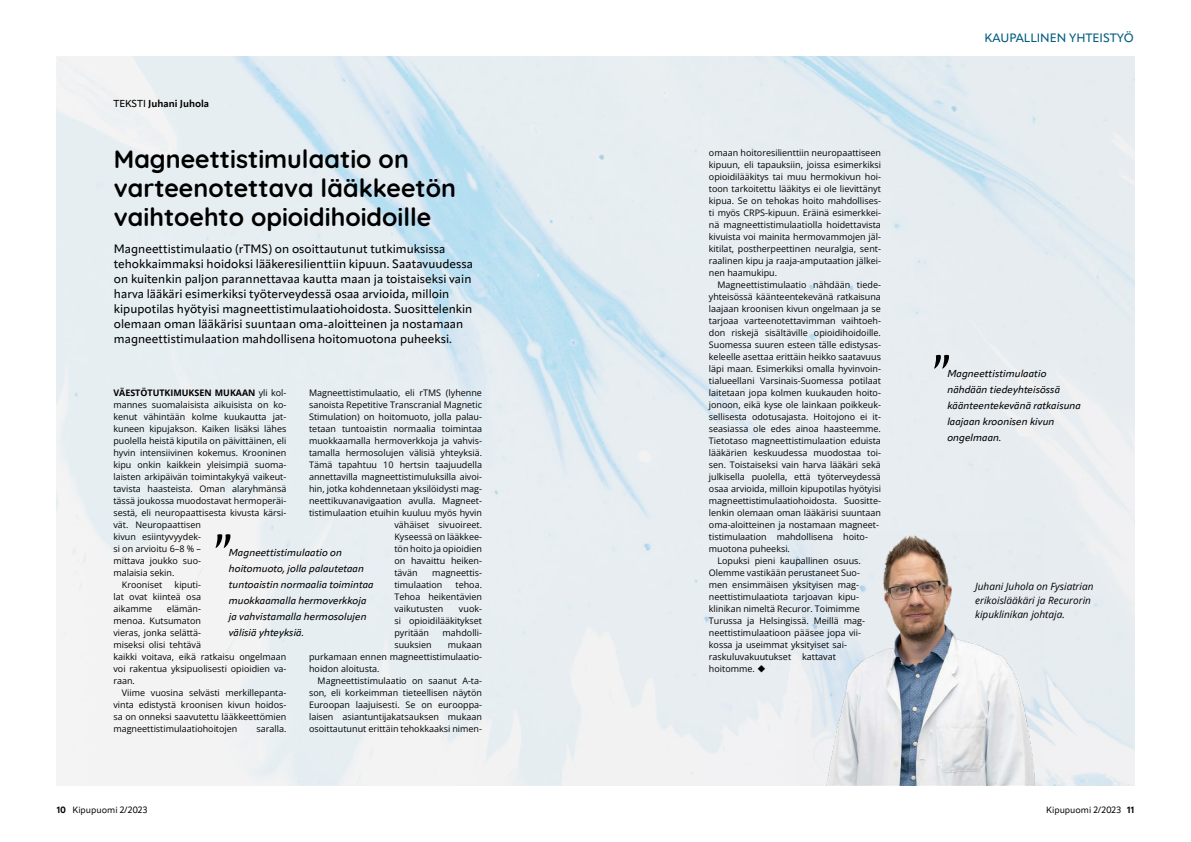
<style>
.page{position:relative;width:1191px;height:842px;background:#fff}
.page>*{position:absolute;margin:0;border:0;box-sizing:border-box;transform-origin:0 0}
.t1{font:52px "Fertigo Pro Script";color:#000}
.t2{font:700 25px/29px "Quicksand";color:#000}
.t3{font:500 12px/15px "Apparat";color:#000}
.t4{font:500 12px "Apparat";color:#005d82}
.t5{font:italic 500 10px/16px "Apparat";color:#000}
.t6{font:italic 10px/14px "Open Sans";color:#000}
.t7{font:700 10px "Apparat";color:#000}
.t8{font:9px/12px "Open Sans";color:#000;text-align:justify}
.t9{font:9px "Apparat";color:#000}
.t10{font:700 9px "Open Sans";color:#000}
.s1{font-weight:500}
.s2{font-weight:400}
.s3{font-weight:700}
</style>
<div class="page">
<img style="left:57px;top:57px;width:1077px;height:728px">
<img style="left:797px;top:532px;width:245px;height:253px">
<p class="t7" style="left:113px;top:97px;width:97px"><span class="s1">TEKSTI</span> Juhani Juhola</p>
<h2 class="t2" style="left:114px;top:143px;width:344px">Magneettistimulaatio on varteenotettava lääkkeetön vaihtoehto opioidihoidoille</h2>
<p class="t3" style="left:114px;top:241px;width:361px">Magneettistimulaatio (rTMS) on osoittautunut tutkimuksissa tehokkaimmaksi hoidoksi lääkeresilienttiin kipuun. Saatavuudessa on kuitenkin paljon parannettavaa kautta maan ja toistaiseksi vain harva lääkäri esimerkiksi työterveydessä osaa arvioida, milloin kipupotilas hyötyisi magneettistimulaatiohoidosta. Suosittelenkin olemaan oman lääkärisi suuntaan oma-aloitteinen ja nostamaan magneettistimulaation mahdollisena hoitomuotona puheeksi.</p>
<p class="t10" style="left:113px;top:386px;width:174px">VÄESTÖTUTKIMUKSEN MUKAAN <span class="s2">yli kol-</span></p>
<p class="t8" style="left:113px;top:399px;width:174px">mannes suomalaisista aikuisista on ko-</p>
<p class="t8" style="left:113px;top:411px;width:174px">kenut vähintään kolme kuukautta jat-</p>
<p class="t8" style="left:113px;top:422px;width:174px">kuneen kipujakson. Kaiken lisäksi lähes</p>
<p class="t8" style="left:113px;top:434px;width:174px">puolella heistä kiputila on päivittäinen, eli</p>
<p class="t8" style="left:113px;top:446px;width:174px">hyvin intensiivinen kokemus. Krooninen</p>
<p class="t8" style="left:113px;top:458px;width:174px">kipu onkin kaikkein yleisimpiä suoma-</p>
<p class="t8" style="left:113px;top:470px;width:174px">laisten arkipäivän toimintakykyä vaikeut-</p>
<p class="t8" style="left:113px;top:482px;width:174px">tavista haasteista. Oman alaryhmänsä</p>
<p class="t8" style="left:113px;top:494px;width:174px">tässä joukossa muodostavat hermoperäi-</p>
<p class="t8" style="left:113px;top:506px;width:174px">sestä, eli neuropaattisesta kivusta kärsi-</p>
<p class="t8" style="left:113px;top:518px;width:89px">vät. Neuropaattisen</p>
<p class="t8" style="left:113px;top:530px;width:89px">kivun esiintyvyydek-</p>
<p class="t8" style="left:113px;top:542px;width:89px">si on arvioitu 6–8 % –</p>
<p class="t8" style="left:113px;top:554px;width:89px">mittava joukko suo-</p>
<p class="t8" style="left:113px;top:566px;width:63px">malaisia sekin.</p>
<p class="t8" style="left:122px;top:578px;width:42px">Krooniset</p>
<p class="t8" style="left:309px;top:387px;width:174px">Magneettistimulaatio, eli rTMS (lyhenne</p>
<p class="t8" style="left:309px;top:399px;width:174px">sanoista Repetitive Transcranial Magnetic</p>
<p class="t8" style="left:309px;top:411px;width:174px">Stimulation) on hoitomuoto, jolla palau-</p>
<p class="t8" style="left:309px;top:422px;width:174px">tetaan tuntoaistin normaalia toimintaa</p>
<p class="t8" style="left:309px;top:434px;width:174px">muokkaamalla hermoverkkoja ja vahvis-</p>
<p class="t8" style="left:309px;top:446px;width:174px">tamalla hermosolujen välisiä yhteyksiä.</p>
<p class="t8" style="left:309px;top:458px;width:174px">Tämä tapahtuu 10 hertsin taajuudella</p>
<p class="t8" style="left:309px;top:470px;width:174px">annettavilla magneettistimuluksilla aivoi-</p>
<p class="t8" style="left:309px;top:482px;width:174px">hin, jotka kohdennetaan yksilöidysti mag-</p>
<p class="t8" style="left:309px;top:494px;width:174px">neettikuvanavigaation avulla. Magneet-</p>
<p class="t8" style="left:309px;top:506px;width:174px">tistimulaation etuihin kuuluu myös hyvin</p>
<p class="t8" style="left:394px;top:518px;width:89px">vähäiset sivuoireet.</p>
<p class="t8" style="left:394px;top:530px;width:89px">Kyseessä on lääkkee-</p>
<p class="t8" style="left:394px;top:542px;width:89px">tön hoito ja opioidien</p>
<p class="t8" style="left:394px;top:554px;width:89px">on havaittu heiken-</p>
<p class="t8" style="left:394px;top:566px;width:25px">tävän</p>
<h1 class="t1" style="left:212px;top:524px;width:20px">”</h1>
<p class="t5" style="left:229px;top:545px;width:146px">Magneettistimulaatio on hoitomuoto, jolla palautetaan tuntoaistin normaalia toimintaa muokkaamalla hermoverkkoja ja vahvistamalla hermosolujen välisiä yhteyksiä.</p>
<p class="t8" style="left:394px;top:566px;width:89px;text-indent:38px">magneettis&shy;timulaation</p>
<p class="t8" style="left:113px;top:578px;width:89px;text-indent:61px">kiputi&shy;lat ovat kiinteä osa aikamme</p>
<p class="t8" style="left:394px;top:578px;width:89px;text-indent:61px">tehoa.<br>Tehoa heikentävien vaikutusten</p>
<p class="t8" style="left:113px;top:602px;width:174px;text-align:left;text-indent:54px">elämän-<br>menoa. Kutsumaton<br>vieras, jonka selättä-<br>miseksi olisi tehtävä<br>kaikki voitava, eikä ratkaisu ongelmaan voi rakentua yksipuolisesti opioidien va&shy;raan.</p>
<p class="t8" style="left:113px;top:686px;width:174px;text-indent:9px">Viime vuosina selvästi merkillepanta&shy;vinta edistystä kroonisen kivun hoidos&shy;sa on onneksi saavutettu lääkkeettömien magneettistimulaatiohoitojen</p>
<p class="t8" style="left:394px;top:602px;width:89px;text-indent:65px">vuok&shy;si opioidilääkitykset pyritään</p>
<p class="t8" style="left:442px;top:626px;width:41px">mahdolli-</p>
<p class="t8" style="left:309px;top:638px;width:174px;text-indent:139px">mukaan purkamaan ennen magneettistimulaatio&shy;hoidon aloitusta.</p>
<p class="t8" style="left:309px;top:674px;width:174px;text-indent:9px">Magneettistimulaatio on saanut A-ta&shy;son, eli korkeimman tieteellisen näytön Euroopan laajuisesti. Se on eurooppa&shy;laisen asiantuntijakatsauksen mukaan osoittautunut erittäin tehokkaaksi nimen-</p>
<p class="t8" style="left:394px;top:638px;width:39px">suuksien</p>
<p class="t8" style="left:256px;top:722px;width:31px">saralla.</p>
<p class="t8" style="left:709px;top:146px;width:173px">omaan hoitoresilienttiin neuropaattiseen kipuun, eli tapauksiin, joissa esimerkiksi opioidilääkitys tai muu hermokivun hoi&shy;toon tarkoitettu lääkitys ei ole lievittänyt kipua. Se on tehokas hoito mahdollises&shy;ti myös CRPS-kipuun. Eräinä esimerkkei&shy;nä magneettistimulaatiolla hoidettavista kivuista voi mainita hermovammojen jäl&shy;kitilat, postherpeettinen neuralgia, sent&shy;raalinen kipu ja raaja-amputaation jälkei&shy;nen haamukipu.</p>
<p class="t8" style="left:717px;top:278px;width:165px">Magneettistimulaatio nähdään tiede-</p>
<p class="t8" style="left:709px;top:290px;width:173px">yhteisössä käänteentekevänä ratkaisuna</p>
<p class="t8" style="left:709px;top:302px;width:174px">laajaan kroonisen kivun ongelmaan ja se</p>
<p class="t8" style="left:709px;top:314px;width:173px">tarjoaa varteenotettavimman vaihtoeh-</p>
<p class="t8" style="left:709px;top:326px;width:173px">don riskejä sisältäville opioidihoidoille.</p>
<p class="t8" style="left:709px;top:338px;width:173px">Suomessa suuren esteen tälle edistysas-</p>
<p class="t8" style="left:709px;top:350px;width:173px">keleelle asettaa erittäin heikko saatavuus</p>
<p class="t8" style="left:709px;top:362px;width:173px">läpi maan. Esimerkiksi omalla hyvinvoin-</p>
<p class="t8" style="left:709px;top:374px;width:173px">tialueellani Varsinais-Suomessa potilaat</p>
<p class="t8" style="left:709px;top:386px;width:173px">laitetaan jopa kolmen kuukauden hoito-</p>
<p class="t8" style="left:709px;top:398px;width:173px">jonoon, eikä kyse ole lainkaan poikkeuk-</p>
<p class="t8" style="left:709px;top:410px;width:173px">sellisesta odotusajasta. Hoitojono ei it-</p>
<p class="t8" style="left:709px;top:422px;width:174px">seasiassa ole edes ainoa haasteemme.</p>
<p class="t8" style="left:709px;top:434px;width:173px">Tietotaso magneettistimulaation eduista</p>
<p class="t8" style="left:709px;top:446px;width:174px">lääkärien keskuudessa muodostaa toi-</p>
<p class="t8" style="left:709px;top:458px;width:174px">sen. Toistaiseksi vain harva lääkäri sekä</p>
<p class="t8" style="left:709px;top:470px;width:173px">julkisella puolella, että työterveydessä</p>
<p class="t8" style="left:709px;top:482px;width:173px">osaa arvioida, milloin kipupotilas hyötyisi</p>
<p class="t8" style="left:709px;top:494px;width:173px">magneettistimulaatiohoidosta. Suositte-</p>
<p class="t8" style="left:709px;top:506px;width:173px">lenkin olemaan oman lääkärisi suuntaan</p>
<p class="t8" style="left:709px;top:518px;width:172px">oma-aloitteinen ja nostamaan magneet-</p>
<p class="t8" style="left:709px;top:530px;width:160px">tistimulaation mahdollisena hoito-</p>
<p class="t8" style="left:709px;top:542px;width:83px">muotona puheeksi.</p>
<p class="t8" style="left:717px;top:554px;width:145px">Lopuksi pieni kaupallinen osuus.</p>
<p class="t8" style="left:709px;top:566px;width:153px">Olemme vastikään perustaneet Suo-</p>
<p class="t8" style="left:709px;top:578px;width:151px">men ensimmäisen yksityisen mag-</p>
<p class="t8" style="left:709px;top:590px;width:151px">neettistimulaatiota tarjoavan kipu-</p>
<p class="t8" style="left:709px;top:602px;width:152px">klinikan nimeltä Recuror. Toimimme</p>
<p class="t8" style="left:709px;top:614px;width:158px">Turussa ja Helsingissä. Meillä mag-</p>
<p class="t8" style="left:709px;top:626px;width:153px">neettistimulaatioon pääsee jopa vii-</p>
<p class="t8" style="left:709px;top:638px;width:139px">kossa ja useimmat yksityiset sai-</p>
<p class="t8" style="left:709px;top:650px;width:128px">raskuluvakuutukset kattavat</p>
<p class="t8" style="left:709px;top:662px;width:59px">hoitomme. ◆</p>
<h3 class="t4" style="left:984px;top:30px;width:151px">KAUPALLINEN YHTEISTYÖ</h3>
<h1 class="t1" style="left:931px;top:345px;width:20px">”</h1>
<p class="t5" style="left:947px;top:365px;width:135px">Magneettistimulaatio nähdään tiedeyhteisössä käänteentekevänä ratkaisuna laajaan kroonisen kivun ongelmaan.</p>
<p class="t6" style="left:975px;top:579px;width:120px">Juhani Juhola on Fysiatrian erikoislääkäri ja Recurorin kipuklinikan johtaja.</p>
<p class="t9" style="left:57px;top:805px;width:92px"><span class="s3">10</span> Kipupuomi 2/2023</p>
<p class="t9" style="left:1046px;top:805px;width:90px">Kipupuomi 2/2023 <span class="s3">11</span></p>
</div>
